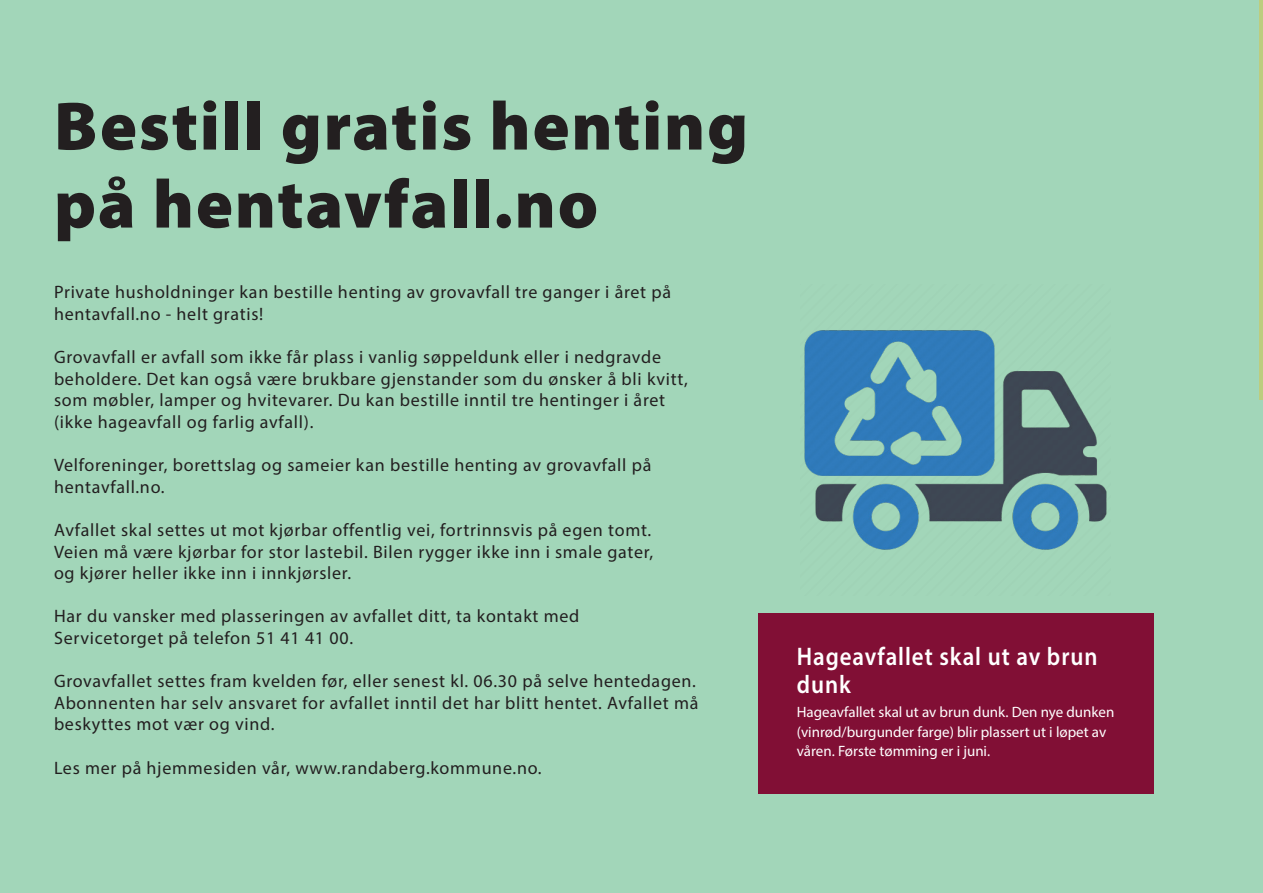
<style>
.page{position:relative;width:1263px;height:893px;background:#a2d6b9}
.page>*{position:absolute;margin:0;border:0;box-sizing:border-box;transform-origin:0 0}
.t1{font:900 69px/78px "Myriad Pro";letter-spacing:.025em;color:#231f20}
.t2{font:600 25.5px "Myriad Pro";letter-spacing:.04em;color:#fff;scale:.9 1}
.t3{font:18px/21.6px "Myriad Pro";letter-spacing:.04em;color:#231f20}
.t4{font:15px/19.5px "Myriad Pro";color:#fff}
</style>
<div class="page">
<div style="left:758px;top:614px;width:395px;height:180px;background:#810f35"></div>
<hr style="left:1259px;top:0;width:4px;height:400px;background:#bccd7e">
<img style="left:804px;top:330px;width:303px;height:220px">
<p class="t1" style="left:54px;top:85px;width:696px">Bestill gratis henting på hentavfall.no</p>
<p class="t3" style="left:54px;top:281px;width:619px">Private husholdninger kan bestille henting av grovavfall tre ganger i året på hentavfall.no - helt gratis!</p>
<p class="t3" style="left:54px;top:346px;width:635px">Grovavfall er avfall som ikke får plass i vanlig søppeldunk eller i nedgravde beholdere. Det kan også være brukbare gjenstander som du ønsker å bli kvitt, som møbler, lamper og hvitevarer. Du kan bestille inntil tre hentinger i året (ikke hageavfall og farlig avfall).</p>
<p class="t3" style="left:54px;top:454px;width:599px">Velforeninger, borettslag og sameier kan bestille henting av grovavfall på hentavfall.no.</p>
<p class="t3" style="left:54px;top:519px;width:601px;text-align:justify">Avfallet skal settes ut mot kjørbar offentlig vei, fortrinnsvis på egen tomt.<br>Veien må være kjørbar for stor lastebil. Bilen rygger ikke inn i smale gater, og kjører heller ikke inn i innkjørsler.</p>
<p class="t3" style="left:54px;top:605px;width:527px">Har du vansker med plasseringen av avfallet ditt, ta kontakt med<br>Servicetorget på telefon 51 41 41 00.</p>
<p class="t3" style="left:54px;top:670px;width:646px">Grovavfallet settes fram kvelden før, eller senest kl. 06.30 på selve hentedagen.<br>Abonnenten har selv ansvaret for avfallet inntil det har blitt hentet. Avfallet må beskyttes mot vær og vind.</p>
<p class="t3" style="left:54px;top:756px;width:489px">Les mer på hjemmesiden vår, www.randaberg.kommune.no.</p>
<p class="t2" style="left:797px;top:640px;width:336px">Hageavfallet skal ut av brun</p>
<p class="t2" style="left:797px;top:668px;width:61px">dunk</p>
<p class="t4" style="left:797px;top:702px;width:319px">Hageavfallet skal ut av brun dunk. Den nye dunken (vinrød/burgunder farge) blir plassert ut i løpet av våren. Første tømming er i juni.</p>
</div>
